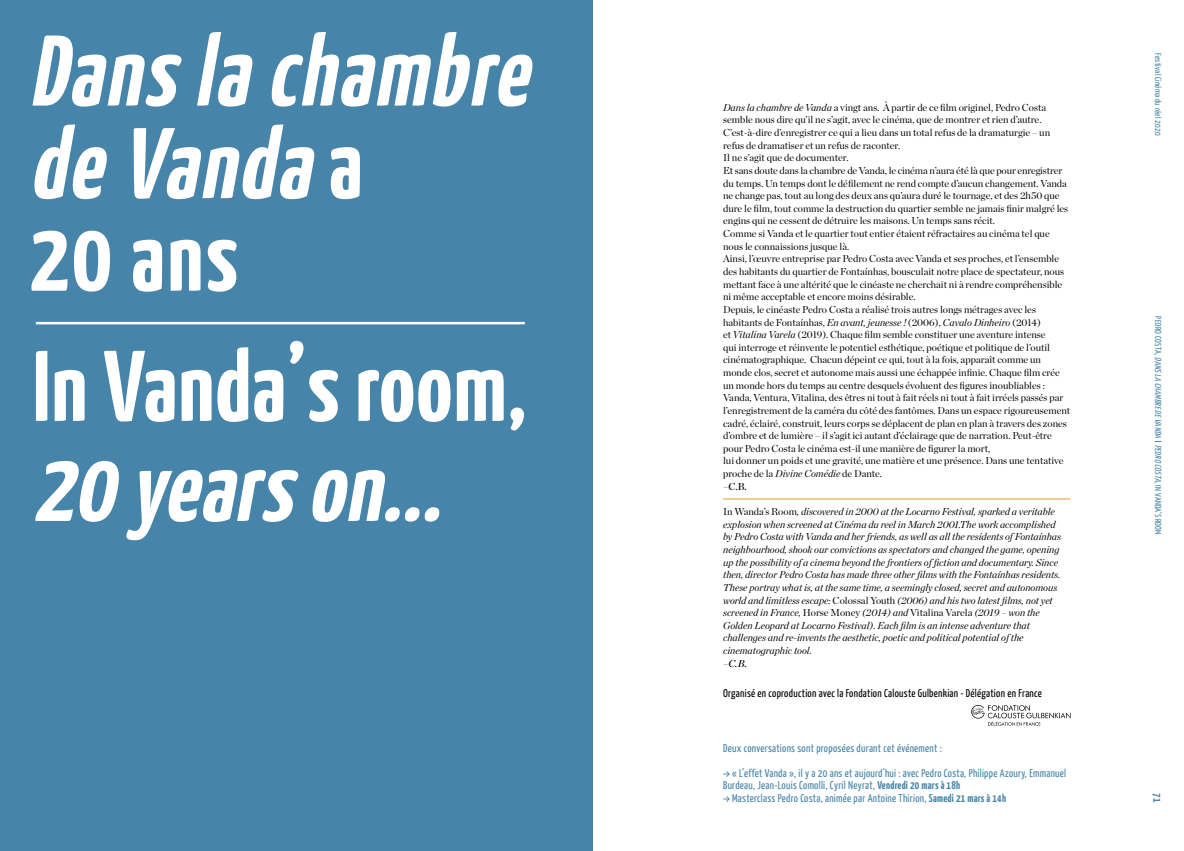
<style>
.page{position:relative;width:1184px;height:851px;background:#fff}
.page>*{position:absolute;margin:0;border:0;box-sizing:border-box;transform-origin:0 0}
.t1{font:italic 700 100px/92.5px "Yanone Kaffeesatz";color:#fff}
.t2{font:700 100px "Yanone Kaffeesatz";letter-spacing:.01em;color:#fff}
.t3{font:11.25px "Yanone Kaffeesatz";letter-spacing:.025em;color:#4685a9}
.t4{font:11.25px "Yanone Kaffeesatz";letter-spacing:.025em;color:#000}
.t5{font:700 11.25px "Yanone Kaffeesatz";color:#4685a9}
.t6{font:10px/12.6px "Chronicle Display";color:#000}
.t7{font:italic 10px/12.6px "Chronicle Display";color:#000}
.t8{font:10px "Chronicle Display Semi";color:#000}
.t9{font:italic 10px "Chronicle Display Semi";color:#000}
.t10{font:italic 8.75px "Yanone Kaffeesatz";color:#4685a9}
.t11{font:8.75px "Yanone Kaffeesatz";letter-spacing:.025em;color:#4685a9}
.s1{font-style:normal}
.s2{font-style:italic}
.s3{font-weight:700}
</style>
<div class="page">
<div style="left:0;top:0;width:592px;height:850px;background:#4685a9"></div>
<hr style="left:36px;top:322px;width:489px;height:2px;background:#fff">
<hr style="left:723px;top:498px;width:347px;height:1px;background:#dda02c">
<svg style="left:723px;top:771px;width:6px;height:5px"></svg>
<svg style="left:723px;top:796px;width:6px;height:5px"></svg>
<svg style="left:971px;top:705px;width:99px;height:20px"></svg>
<h1 class="t1" style="left:29px;top:22px;width:520px">Dans la chambre de Vanda <span class="s1">a<br>20 ans</span></h1>
<h1 class="t2" style="left:33px;top:325px;width:495px">In Vanda’s room,</h1>
<h1 class="t1" style="left:33px;top:438px;width:429px">20 yearson...</h1>
<p class="t6" style="left:723px;top:100px;width:348px"><span class="s2">Dans la chambre de Vanda</span> a vingt ans. À partir de ce film originel, Pedro Costa semble nous dire qu’il ne s’agit, avec le cinéma, que de montrer et rien d’autre.<br>C’est-à-dire d’enregistrer ce qui a lieu dans un total refus de la dramaturgie – un refus de dramatiser et un refus de raconter.<br>Il ne s’agit que de documenter.<br>Et sans doute dans la chambre de Vanda, le cinéma n’aura été là que pour enregistrer du temps. Un temps dont le défilement ne rend compte d’aucun changement. Vanda ne change pas, tout au long des deux ans qu’aura duré le tournage, et des 2h50 que dure le film, tout comme la destruction du quartier semble ne jamais finir malgré les engins qui ne cessent de détruire les maisons. Un temps sans récit.<br>Comme si Vanda et le quartier tout entier étaient réfractaires au cinéma tel que nous le connaissions jusque là.<br>Ainsi, l’œuvre entreprise par Pedro Costa avec Vanda et ses proches, et l’ensemble des habitants du quartier de Fontaínhas, bousculait notre place de spectateur, nous mettant face à une altérité que le cinéaste ne cherchait ni à rendre compréhensible ni même acceptable et encore moins désirable.<br>Depuis, le cinéaste Pedro Costa a réalisé trois autres longs métrages avec les habitants de Fontaínhas, <span class="s2">En avant, jeunesse !</span> (2006), <span class="s2">Cavalo Dinheiro</span> (2014)<br>et <span class="s2">Vitalina Varela</span> (2019). Chaque film semble constituer une aventure intense<br>qui interroge et réinvente le potentiel esthétique, poétique et politique de l’outil cinématographique. Chacun dépeint ce qui, tout à la fois, apparaît comme un monde clos, secret et autonome mais aussi une échappée infinie. Chaque film crée un monde hors du temps au centre desquels évoluent des figures inoubliables :<br>Vanda, Ventura, Vitalina, des êtres ni tout à fait réels ni tout à fait irréels passés par l’enregistrement de la caméra du côté des fantômes. Dans un espace rigoureusement cadré, éclairé, construit, leurs corps se déplacent de plan en plan à travers des zones d’ombre et de lumière – il s’agit ici autant d’éclairage que de narration. Peut-être pour Pedro Costa le cinéma est-il une manière de figurer la mort,<br>lui donner un poids et une gravité, une matière et une présence. Dans une tentative proche de la <span class="s2">Divine Comédie</span> de Dante.</p>
<p class="t8" style="left:723px;top:478px;width:25px">–C.B.</p>
<p class="t7" style="left:723px;top:504px;width:339px"><span class="s1">In Wanda’s Room</span>, discovered in 2000 at the Locarno Festival, sparked a veritable explosion when screened at Cinéma du reel in March 2001.The work accomplished by Pedro Costa with Vanda and her friends, as well as all the residents of Fontaínhas neighbourhood, shook our convictions as spectators and changed the game, opening up the possibility of a cinema beyond the frontiers of fiction and documentary. Since then, director Pedro Costa has made three other films with the Fontaínhas residents.<br>These portray what is, at the same time, a seemingly closed, secret and autonomous world and limitless escape: <span class="s1">Colossal Youth</span> (2006) and his two latest films, not yet screened in France, <span class="s1">Horse Money</span> (2014) and <span class="s1">Vitalina Varela</span> (2019 – won the Golden Leopard at Locarno Festival). Each film is an intense adventure that challenges and re-invents the aesthetic, poetic and political potential of the cinematographic tool.</p>
<p class="t9" style="left:723px;top:655px;width:25px">–C.B.</p>
<p class="t4" style="left:723px;top:686px;width:320px">Organisé en coproduction avec la Fondation Calouste Gulbenkian - Délégation en France</p>
<p class="t3" style="left:723px;top:740px;width:220px">Deux conversations sont proposées durant cet événement :</p>
<p class="t3" style="left:732px;top:765px;width:335px">« L’effet Vanda », il y a 20 ans et aujourd’hui : avec Pedro Costa, Philippe Azoury, Emmanuel</p>
<p class="t3" style="left:723px;top:778px;width:239px">Burdeau, Jean-Louis Comolli, Cyril Neyrat, <span class="s3">Vendredi 20 mars à 18h</span></p>
<p class="t3" style="left:732px;top:790px;width:275px">Masterclass Pedro Costa, animée par Antoine Thirion, <span class="s3">Samedi 21 mars à 14h</span></p>
<p class="t11" style="left:1163px;top:53px;width:84px;rotate:90deg">Festival Cinéma du réel 2020</p>
<p class="t10" style="left:1163px;top:316px;width:220px;rotate:90deg"><span class="s1">P E D R O C O S TA ,</span> DANS LA CHAMBRE DE VANDA PEDRO COSTA<span class="s1">, I N VA N D A’ S R O O M</span></p>
<p class="t5" style="left:1164px;top:793px;width:10px;rotate:90deg">71</p>
</div>
